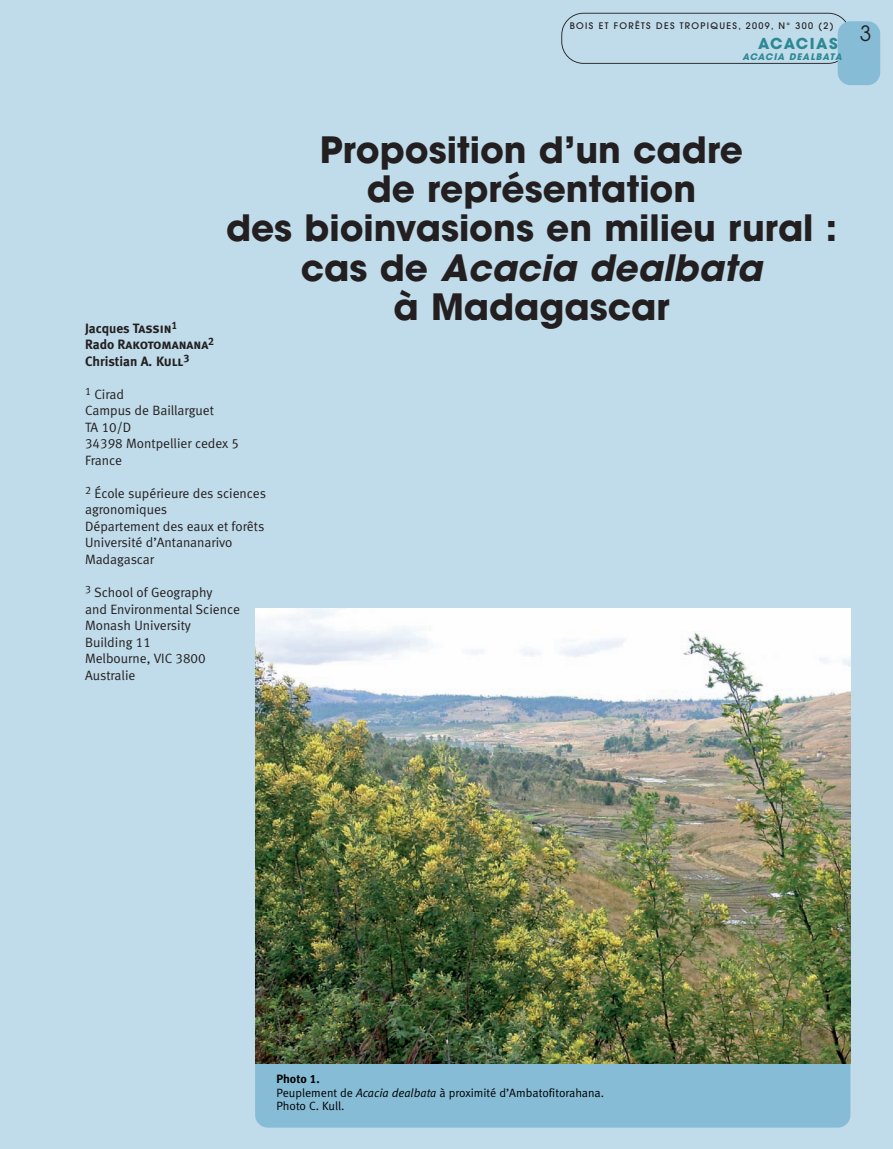
<style>
.page{position:relative;width:893px;height:1149px;background:#fff}
.page>*{position:absolute;margin:0;border:0;box-sizing:border-box;transform-origin:0 0}
.t1{font:700 36px/39px "Avant Garde";color:#231f20;text-align:center}
.t2{font:21px "Avant Garde";color:#231f20}
.t3{font:700 15px "Avant Garde";letter-spacing:.08em;color:#2c8993}
.t4{font:13.5px/16.5px "Meta Normal LF";color:#231f20}
.t5{font:13.5px "Meta Bold LF";color:#231f20}
.t6{font:13.5px "Meta Bold LF Caps";color:#231f20}
.t7{font:12px/13.5px "Meta Normal LF";color:#000}
.t8{font:12px "Meta Bold LF";color:#000}
.t9{font:500 9px "Avant Garde";letter-spacing:.15em;color:#231f20}
.t10{font:italic 700 9px "Avant Garde";letter-spacing:.1em;color:#2c8993}
.s1{font-style:italic}
.s2{font-family:"Meta Bold LF Caps"}
.s3{font-family:"Meta Bold LF"}
</style>
<div class="page">
<div style="left:0;top:0;width:893px;height:1148px;background:#c0dbe9"></div>
<svg style="left:561px;top:13px;width:286px;height:51px"></svg>
<div style="left:838px;top:21px;width:42px;height:64px;background:#86bcd6;border-radius:13px"></div>
<div style="left:255px;top:927px;width:595px;height:200px;background:#86bcd6;border-radius:13px"></div>
<img style="left:255px;top:608px;width:595px;height:455px">
<p class="t9" style="left:570px;top:20px;width:265px">BOIS ET FORÊTS DES TROPIQUES, 2009, N° 300 (2)</p>
<h2 class="t2" style="left:860px;top:21px;width:13px">3</h2>
<p class="t3" style="left:758px;top:34px;width:81px">ACACIAS</p>
<p class="t10" style="left:742px;top:50px;width:101px">ACACIA DEALBATA</p>
<h1 class="t1" style="left:226px;top:130px;width:613px">Proposition d’un cadre<br>de représentation<br>des bioinvasions en milieu rural : cas de <span class="s1">Acacia dealbata<br></span>à Madagascar</h1>
<p class="t5" style="left:85px;top:320px;width:94px">Jacques <span class="s2">Tassin</span><sup>1</sup></p>
<p class="t6" style="left:85px;top:336px;width:131px"><span class="s3">Rado</span> Rakotomanana<sup>2</sup></p>
<p class="t5" style="left:85px;top:353px;width:106px">Christian <span class="s2">A. Kull</span><sup>3</sup></p>
<p class="t4" style="left:85px;top:385px;width:156px"><sup>1</sup> Cirad<br>Campus de Baillarguet<br>TA 10/D<br>34398 Montpellier cedex 5<br>France</p>
<p class="t4" style="left:85px;top:484px;width:183px"><sup>2</sup> École supérieure des sciences agronomiques<br>Département des eaux et forêts<br>Université d’Antananarivo<br>Madagascar</p>
<p class="t4" style="left:85px;top:583px;width:156px"><sup>3</sup> School of Geography<br>and Environmental Science<br>Monash University<br>Building 11<br>Melbourne, VIC 3800<br>Australie</p>
<p class="t8" style="left:276px;top:1071px;width:45px">Photo 1.</p>
<p class="t7" style="left:276px;top:1085px;width:329px">Peuplement de <span class="s1">Acacia dealbata</span> à proximité d’Ambatofitorahana.<br>Photo C. Kull.</p>
</div>
